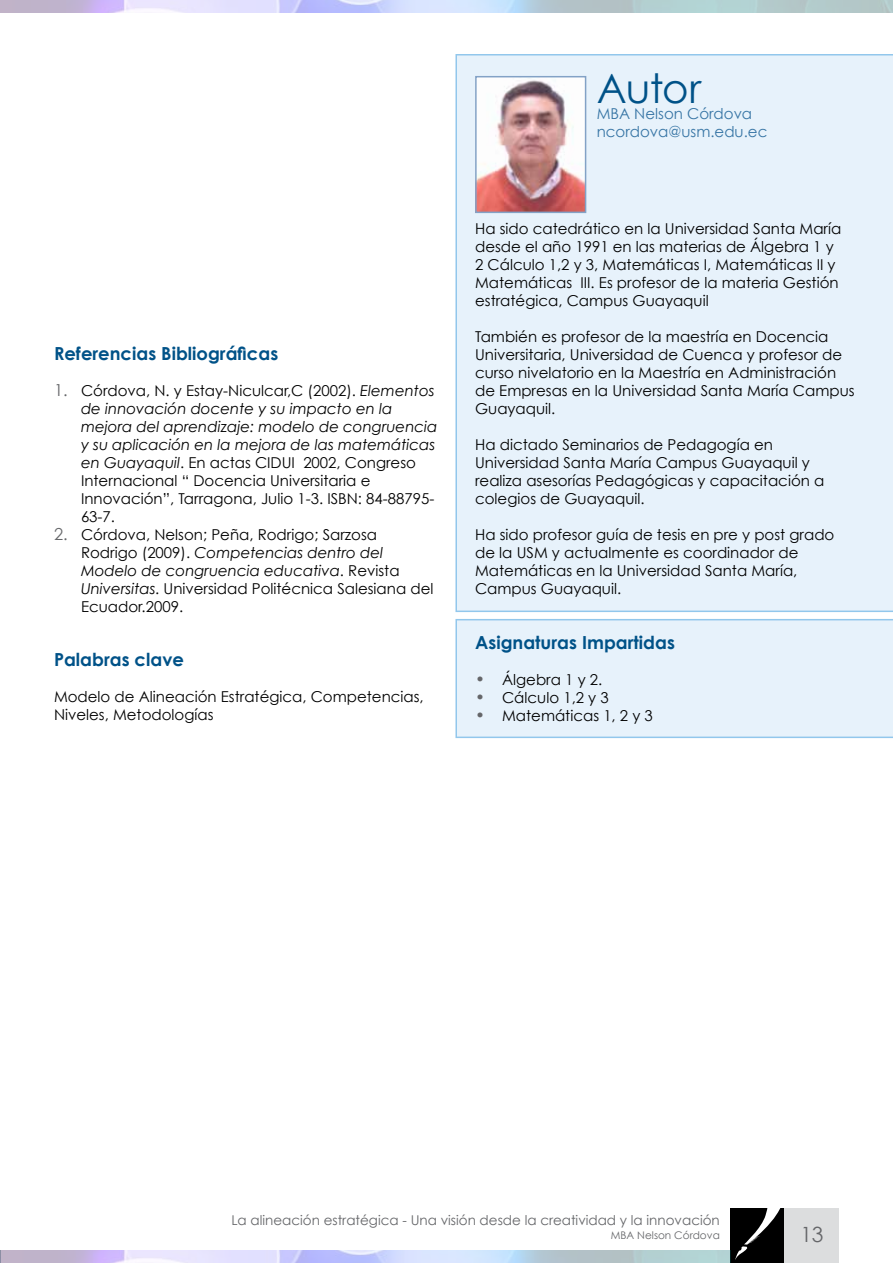
<style>
.page{position:relative;width:893px;height:1263px;background:#fff}
.page>*{position:absolute;margin:0;border:0;box-sizing:border-box;transform-origin:0 0}
.t1{font:40.5px "Century Gothic";letter-spacing:-.02em;color:#005288}
.t2{font:21px "Century Gothic";color:#656669}
.t3{font:700 18px "Century Gothic";color:#005288}
.t4{font:15px/18px "Century Gothic";color:#000}
.t5{font:15px/18px "Century Gothic";color:#3775a5}
.t6{font:13.5px "Century Gothic";color:#656669}
.t7{font:10.5px "Century Gothic";color:#656669}
.s1{font-size:16.5px;color:#656669}
.s2{font-style:italic}
</style>
<div class="page">
<div style="left:731px;top:1208px;width:54px;height:55px;background:#000"></div>
<svg style="left:735px;top:1208px;width:50px;height:52px"></svg>
<div style="left:785px;top:1208px;width:54px;height:55px;background:#dcddde"></div>
<img style="left:0;top:0;width:893px;height:13px">
<img style="left:0;top:1250px;width:731px;height:13px">
<div style="left:455px;top:54px;width:438px;height:558px;background:#e7f2fb"></div>
<div style="left:455px;top:619px;width:438px;height:119px;background:#e7f2fb"></div>
<img style="left:478px;top:79px;width:105px;height:131px">
<div style="left:475px;top:76px;width:111px;height:137px;border:2px solid #83a2c6"></div>
<p class="t3" style="left:54px;top:342px;width:226px">Referencias Bibliográficas</p>
<p class="t4" style="left:81px;top:381px;width:358px;text-indent:-27px"><span class="s1">1.</span> Córdova, N. y Estay-Niculcar,C (2002). <span class="s2">Elementos de innovación docente y su impacto en la mejora del aprendizaje: modelo de congruencia y su aplicación en la mejora de las matemáticas en Guayaquil</span>. En actas CIDUI 2002, Congreso Internacional “ Docencia Universitaria e Innovación”, Tarragona, Julio 1-3. ISBN: 84-88795- 63-7.</p>
<p class="t4" style="left:81px;top:525px;width:354px;text-indent:-27px"><span class="s1">2.</span> Córdova, Nelson; Peña, Rodrigo; Sarzosa Rodrigo (2009). <span class="s2">Competencias dentro del Modelo de congruencia educativa</span>. Revista <span class="s2">Universitas</span>. Universidad Politécnica Salesiana del Ecuador.2009.</p>
<p class="t3" style="left:54px;top:648px;width:131px">Palabras clave</p>
<p class="t4" style="left:54px;top:687px;width:371px">Modelo de Alineación Estratégica, Competencias,<br>Niveles, Metodologías</p>
<h1 class="t1" style="left:597px;top:64px;width:106px">Autor</h1>
<p class="t5" style="left:597px;top:104px;width:172px">MBA Nelson Córdova ncordova@usm.edu.ec</p>
<p class="t4" style="left:475px;top:219px;width:368px">Ha sido catedrático en la Universidad Santa María desde el año 1991 en las materias de Álgebra 1 y 2 Cálculo 1,2 y 3, Matemáticas I, Matemáticas II y Matemáticas III. Es profesor de la materia Gestión estratégica, Campus Guayaquil</p>
<p class="t4" style="left:475px;top:327px;width:381px">También es profesor de la maestría en Docencia Universitaria, Universidad de Cuenca y profesor de curso nivelatorio en la Maestría en Administración de Empresas en la Universidad Santa María Campus Guayaquil.</p>
<p class="t4" style="left:475px;top:435px;width:351px">Ha dictado Seminarios de Pedagogía en Universidad Santa María Campus Guayaquil y realiza asesorías Pedagógicas y capacitación a colegios de Guayaquil.</p>
<p class="t4" style="left:475px;top:525px;width:361px">Ha sido profesor guía de tesis en pre y post grado de la USM y actualmente es coordinador de Matemáticas en la Universidad Santa María, Campus Guayaquil.</p>
<p class="t3" style="left:475px;top:632px;width:201px">Asignaturas Impartidas</p>
<p class="t4" style="left:475px;top:671px;width:129px"><span class="s1">•</span> Álgebra 1 y 2.</p>
<p class="t4" style="left:475px;top:689px;width:135px"><span class="s1">•</span> Cálculo 1,2 y 3</p>
<p class="t4" style="left:475px;top:707px;width:179px"><span class="s1">•</span> Matemáticas 1, 2 y 3</p>
<p class="t6" style="left:231px;top:1212px;width:490px">La alineación estratégica - Una visión desde la creatividad y la innovación</p>
<p class="t7" style="left:611px;top:1229px;width:110px">MBA Nelson Córdova</p>
<h2 class="t2" style="left:800px;top:1222px;width:25px">13</h2>
</div>
